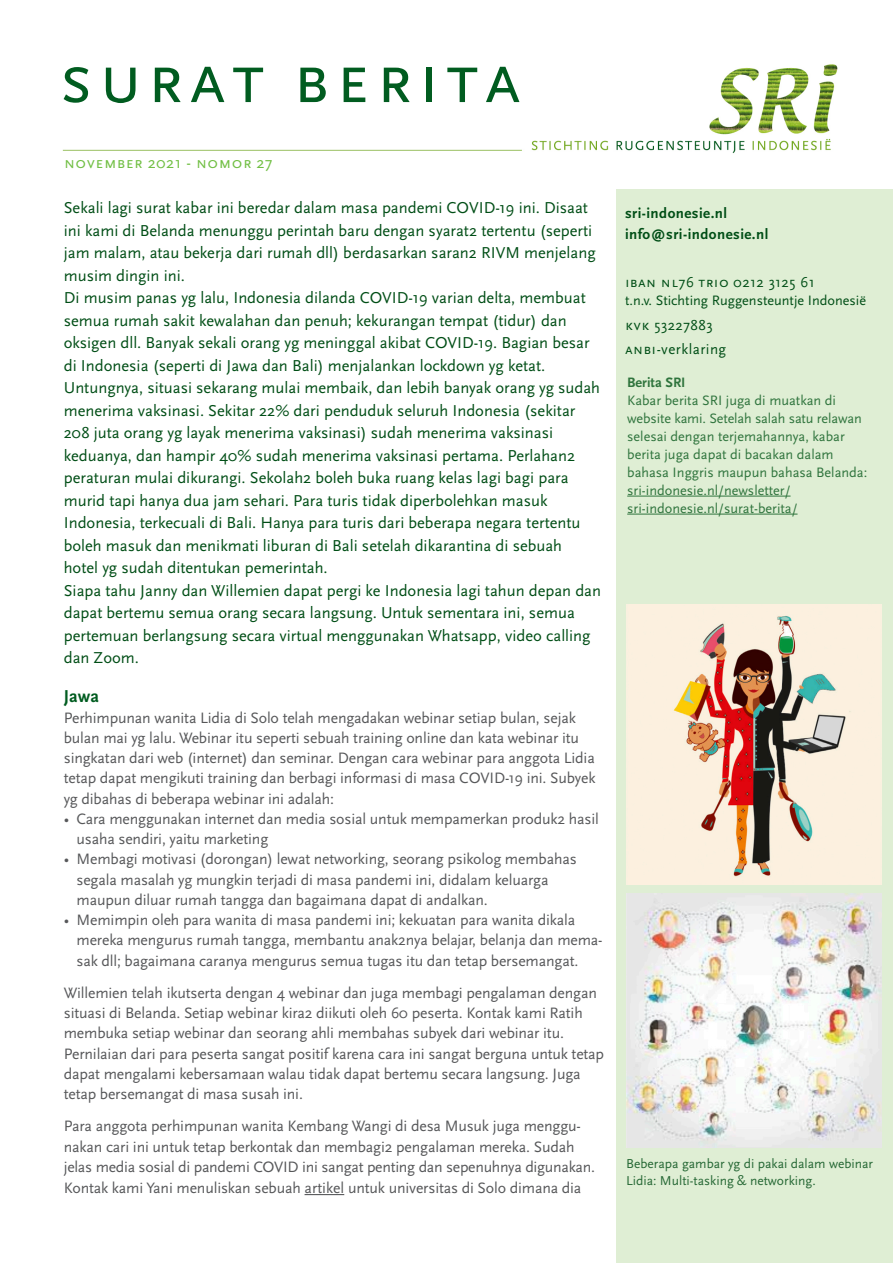
<style>
.page{position:relative;width:893px;height:1263px;background:#fff}
.page>*{position:absolute;margin:0;border:0;box-sizing:border-box;transform-origin:0 0}
.t1{font:72px "Scala Sans Caps";letter-spacing:.08em;color:#015c20}
.t2{font:700 18px "Scala Sans Pro";color:#015c20}
.t3{font:16.5px/22.5px "Scala Sans Pro";color:#004e16}
.t4{font:16.5px "Scala Sans Caps";letter-spacing:.03em;color:#71bf44}
.t5{font:15.75px/20.2px "Scala Sans Pro";letter-spacing:-.01em;color:#57585a}
.t6{font:15px "Scala Sans Pro";letter-spacing:.03em;color:#004e16}
.t7{font:700 15px "Scala Sans Pro";letter-spacing:.03em;color:#004e16}
.t8{font:14.25px/18px "Scala Sans Pro";color:#2f743d}
.t9{font:14.25px "Scala Sans Pro";color:#004e16}
.t10{font:700 14.25px "Scala Sans Pro";color:#2f743d}
.t11{font:13.5px/16.5px "Scala Sans Pro";color:#266835}
.s1{font-family:"Scala Sans Pro"}
.s2{font-family:"Scala Sans Caps"}
</style>
<div class="page">
<div style="left:617px;top:189px;width:276px;height:1074px;background:#dfeed4"></div>
<hr style="left:305px;top:1194px;width:39px;height:1px;background:#57585a">
<hr style="left:627px;top:496px;width:163px;height:1px;background:#2f743d">
<hr style="left:627px;top:514px;width:170px;height:1px;background:#2f743d">
<img style="left:62px;top:64px;width:776px;height:89px">
<div style="left:59px;top:48px;width:631px;height:83px;background:#fff"></div>
<img style="left:626px;top:894px;width:255px;height:254px">
<img style="left:626px;top:605px;width:255px;height:280px">
<p class="t1" style="left:59px;top:40px;width:463px">surat berita</p>
<p class="t4" style="left:64px;top:153px;width:210px">november <span class="s1">2021 -</span> nomor <span class="s1">27</span></p>
<p class="t3" style="left:64px;top:196px;width:533px">Sekali lagi surat kabar ini beredar dalam masa pandemi COVID-19 ini. Disaat ini kami di Belanda menunggu perintah baru dengan syarat2 tertentu (seperti jam malam, atau bekerja dari rumah dll) berdasarkan saran2 RIVM menjelang musim dingin ini.</p>
<p class="t3" style="left:64px;top:286px;width:523px">Di musim panas yg lalu, Indonesia dilanda COVID-19 varian delta, membuat semua rumah sakit kewalahan dan penuh; kekurangan tempat (tidur) dan</p>
<p class="t3" style="left:64px;top:331px;width:527px">oksigen dll. Banyak sekali orang yg meninggal akibat COVID-19. Bagian besar di Indonesia (seperti di Jawa dan Bali) menjalankan lockdown yg ketat.</p>
<p class="t3" style="left:64px;top:376px;width:538px">Untungnya, situasi sekarang mulai membaik, dan lebih banyak orang yg sudah menerima vaksinasi. Sekitar 22% dari penduduk seluruh Indonesia (sekitar</p>
<p class="t3" style="left:64px;top:421px;width:491px">208 juta orang yg layak menerima vaksinasi) sudah menerima vaksinasi</p>
<p class="t3" style="left:64px;top:444px;width:513px">keduanya, dan hampir 40% sudah menerima vaksinasi pertama. Perlahan2 peraturan mulai dikurangi. Sekolah2 boleh buka ruang kelas lagi bagi para</p>
<p class="t3" style="left:64px;top:489px;width:485px">murid tapi hanya dua jam sehari. Para turis tidak diperbolehkan masuk</p>
<p class="t3" style="left:64px;top:511px;width:518px">Indonesia, terkecuali di Bali. Hanya para turis dari beberapa negara tertentu boleh masuk dan menikmati liburan di Bali setelah dikarantina di sebuah</p>
<p class="t3" style="left:64px;top:556px;width:265px">hotel yg sudah ditentukan pemerintah.</p>
<p class="t3" style="left:64px;top:579px;width:539px">Siapa tahu Janny dan Willemien dapat pergi ke Indonesia lagi tahun depan dan dapat bertemu semua orang secara langsung. Untuk sementara ini, semua pertemuan berlangsung secara virtual menggunakan Whatsapp, video calling dan Zoom.</p>
<p class="t2" style="left:64px;top:685px;width:37px">Jawa</p>
<p class="t5" style="left:64px;top:707px;width:533px">Perhimpunan wanita Lidia di Solo telah mengadakan webinar setiap bulan, sejak bulan mai yg lalu. Webinar itu seperti sebuah training online dan kata webinar itu singkatan dari web (internet) dan seminar. Dengan cara webinar para anggota Lidia tetap dapat mengikuti training dan berbagi informasi di masa COVID-19 ini. Subyek yg dibahas di beberapa webinar ini adalah:</p>
<p class="t5" style="left:77px;top:809px;width:524px;text-indent:-13px">• Cara menggunakan internet dan media sosial untuk mempamerkan produk2 hasil usaha sendiri, yaitu marketing</p>
<p class="t5" style="left:77px;top:849px;width:502px;text-indent:-13px">• Membagi motivasi (dorongan) lewat networking, seorang psikolog membahas segala masalah yg mungkin terjadi di masa pandemi ini, didalam keluarga</p>
<p class="t5" style="left:77px;top:890px;width:413px">maupun diluar rumah tangga dan bagaimana dapat di andalkan.</p>
<p class="t5" style="left:77px;top:910px;width:528px;line-height:20.7px;text-indent:-13px">• Memimpin oleh para wanita di masa pandemi ini; kekuatan para wanita dikala mereka mengurus rumah tangga, membantu anak2nya belajar, belanja dan mema&shy;sak dll; bagaimana caranya mengurus semua tugas itu dan tetap bersemangat.</p>
<p class="t5" style="left:64px;top:983px;width:542px">Willemien telah ikutserta dengan 4 webinar dan juga membagi pengalaman dengan situasi di Belanda. Setiap webinar kira2 diikuti oleh 60 peserta. Kontak kami Ratih membuka setiap webinar dan seorang ahli membahas subyek dari webinar itu.<br>Pernilaian dari para peserta sangat positif karena cara ini sangat berguna untuk tetap dapat mengalami kebersamaan walau tidak dapat bertemu secara langsung. Juga tetap bersemangat di masa susah ini.</p>
<p class="t5" style="left:64px;top:1115px;width:519px;line-height:21px">Para anggota perhimpunan wanita Kembang Wangi di desa Musuk juga menggu&shy;nakan cari ini untuk tetap berkontak dan membagi2 pengalaman mereka. Sudah</p>
<p class="t5" style="left:64px;top:1157px;width:533px">jelas media sosial di pandemi COVID ini sangat penting dan sepenuhnya digunakan.</p>
<p class="t5" style="left:64px;top:1178px;width:519px">Kontak kami Yani menuliskan sebuah artikel untuk universitas di Solo dimana dia</p>
<p class="t7" style="left:625px;top:205px;width:104px">sri-indonesie.nl</p>
<p class="t7" style="left:625px;top:226px;width:145px">info@sri-indonesie.nl</p>
<p class="t6" style="left:625px;top:274px;width:191px"><span class="s2">iban nl</span>76 <span class="s2">trio</span> 0212 3125 61</p>
<p class="t9" style="left:625px;top:293px;width:243px">t.n.v. Stichting Ruggensteuntje Indonesië</p>
<p class="t6" style="left:625px;top:316px;width:89px"><span class="s2">kvk</span> 53227883</p>
<p class="t6" style="left:625px;top:340px;width:103px"><span class="s2">anbi</span>-verklaring</p>
<p class="t10" style="left:627px;top:374px;width:60px">Berita SRI</p>
<p class="t8" style="left:627px;top:391px;width:210px">Kabar berita SRI juga di muatkan di</p>
<p class="t8" style="left:627px;top:409px;width:236px">website kami. Setelah salah satu relawan</p>
<p class="t8" style="left:627px;top:427px;width:219px">selesai dengan terjemahannya, kabar berita juga dapat di bacakan dalam</p>
<p class="t8" style="left:627px;top:463px;width:242px">bahasa Inggris maupun bahasa Belanda:</p>
<p class="t8" style="left:627px;top:481px;width:165px">sri-indonesie.nl/newsletter/</p>
<p class="t8" style="left:627px;top:499px;width:172px">sri-indonesie.nl/surat-berita/</p>
<p class="t11" style="left:626px;top:1156px;width:248px">Beberapa gambar yg di pakai dalam webinar<br>Lidia: Multi-tasking &amp; networking.</p>
</div>
